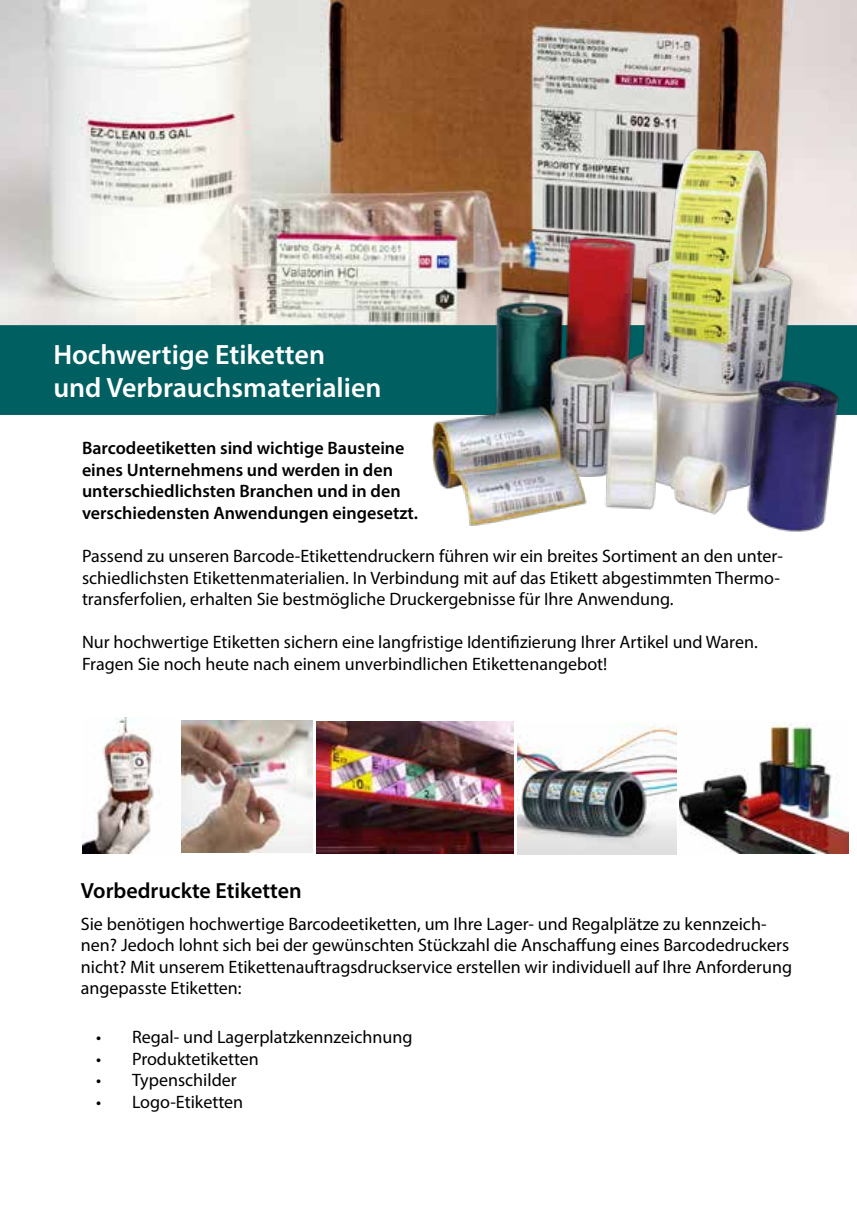
<style>
.page{position:relative;width:857px;height:1225px;background:#fff}
.page>*{position:absolute;margin:0;border:0;box-sizing:border-box;transform-origin:0 0}
.t1{font:600 28px/33.6px "Myriad Pro";color:#fff}
.t2{font:600 22px "Myriad Pro";color:#000}
.t3{font:18px/21.6px "Myriad Pro";color:#000}
.t4{font:600 18px/21.6px "Myriad Pro";color:#000}
</style>
<div class="page">
<img style="left:0;top:0;width:856px;height:325px">
<div style="left:0;top:325px;width:424px;height:90px;background:#005f61"></div>
<img style="left:424px;top:110px;width:432px;height:416px">
<img style="left:82px;top:717px;width:72px;height:136px">
<img style="left:181px;top:721px;width:132px;height:131px">
<img style="left:316px;top:721px;width:197px;height:132px">
<img style="left:517px;top:723px;width:158px;height:132px">
<img style="left:679px;top:722px;width:169px;height:132px">
<img style="left:760px;top:135px;width:96px;height:397px">
<h1 class="t1" style="left:53px;top:337px;width:329px">Hochwertige Etiketten<br>und Verbrauchsmaterialien</h1>
<p class="t4" style="left:82px;top:437px;width:337px">Barcodeetiketten sind wichtige Bausteine eines Unternehmens und werden in den unterschiedlichsten Branchen und in den verschiedensten Anwendungen eingesetzt.</p>
<p class="t3" style="left:82px;top:545px;width:702px">Passend zu unseren Barcode-Etikettendruckern führen wir ein breites Sortiment an den unter&shy;schiedlichsten Etikettenmaterialien. In Verbindung mit auf das Etikett abgestimmten Thermo&shy;transferfolien, erhalten Sie bestmögliche Druckergebnisse für Ihre Anwendung.</p>
<p class="t3" style="left:82px;top:631px;width:677px">Nur hochwertige Etiketten sichern eine langfristige Identifizierung Ihrer Artikel und Waren.<br>Fragen Sie noch heute nach einem unverbindlichen Etikettenangebot!</p>
<p class="t2" style="left:81px;top:877px;width:222px">Vorbedruckte Etiketten</p>
<p class="t3" style="left:81px;top:912px;width:712px">Sie benötigen hochwertige Barcodeetiketten, um Ihre Lager- und Regalplätze zu kennzeich&shy;nen? Jedoch lohnt sich bei der gewünschten Stückzahl die Anschaffung eines Barcodedruckers nicht? Mit unserem Etikettenauftragsdruckservice erstellen wir individuell auf Ihre Anforderung angepasste Etiketten:</p>
<p class="t3" style="left:96px;top:1026px;width:318px">• Regal- und Lagerplatzkennzeichnung</p>
<p class="t3" style="left:96px;top:1047px;width:164px">• Produktetiketten</p>
<p class="t3" style="left:96px;top:1069px;width:142px">• Typenschilder</p>
<p class="t3" style="left:96px;top:1090px;width:149px">• Logo-Etiketten</p>
</div>
